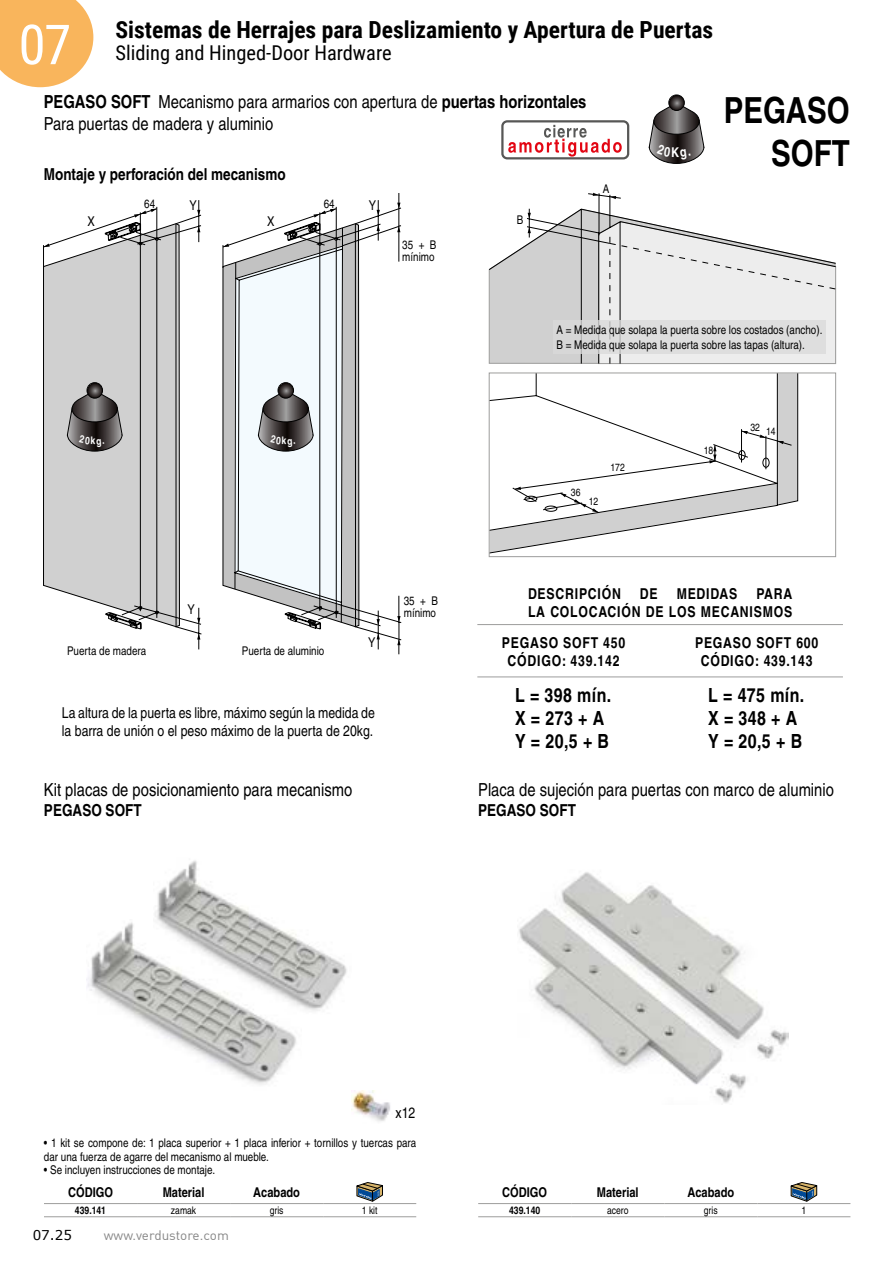
<style>
.page{position:relative;width:893px;height:1263px;background:#fff}
.page>*{position:absolute;margin:0;border:0;box-sizing:border-box;transform-origin:0 0}
.t1{font:55.2px "Roboto Condensed";color:#fff}
.t2{font:700 condensed 36px/43.2px "Helvetica";color:#000;text-align:right}
.t3{font:700 23.55px "Roboto Condensed";color:#000}
.t4{font:20.4px "Roboto Condensed";color:#000}
.t5{font:700 condensed 19.5px/23.4px "Helvetica";letter-spacing:.02em;color:#000}
.t6{font:condensed 18px/21.6px "Helvetica";color:#000}
.t7{font:700 condensed 16.5px "Helvetica";color:#000}
.t8{font:700 condensed 15px/18px "Helvetica";letter-spacing:.05em;color:#000;text-align:center}
.t9{font:condensed 15px/18px "Helvetica";color:#000}
.t10{font:700 condensed 13.5px "Helvetica";color:#000}
.t11{font:13.5px "DIN";color:#878787}
.t12{font:condensed 13.5px "Helvetica";color:#000}
.t13{font:13.5px "Verdana";color:#000}
.t14{font:700 condensed 13.5px "Helvetica";color:#fff}
.t15{font:condensed 12px/12px "Helvetica";color:#000}
.t16{font:condensed 10.5px "Helvetica";color:#000}
.t17{font:700 condensed 10.5px "Helvetica";color:#000}
.s1{font-weight:700}
</style>
<div class="page">
<svg style="left:0;top:0;width:93px;height:87px;background:#f9bd6e"></svg>
<svg style="left:488px;top:372px;width:310px;height:182px"></svg>
<div style="left:489px;top:373px;width:347px;height:184px;border:1px solid #9d9d9c"></div>
<svg style="left:512px;top:429px;width:280px;height:84px"></svg>
<svg style="left:488px;top:245px;width:38px;height:119px;background:#d1d1d1"></svg>
<svg style="left:526px;top:193px;width:310px;height:171px"></svg>
<div style="left:553px;top:320px;width:272px;height:33px;background:#dadada"></div>
<img style="left:86px;top:922px;width:210px;height:163px">
<img style="left:153px;top:860px;width:194px;height:156px">
<img style="left:352px;top:1090px;width:38px;height:32px">
<img style="left:519px;top:872px;width:269px;height:231px">
<hr style="left:477px;top:624px;width:366px;height:1px;background:#9d9d9c">
<hr style="left:477px;top:676px;width:366px;height:1px;background:#9d9d9c">
<hr style="left:44px;top:1203px;width:93px;height:1px;background:#9d9d9c">
<hr style="left:137px;top:1203px;width:93px;height:1px;background:#9d9d9c">
<hr style="left:230px;top:1203px;width:93px;height:1px;background:#9d9d9c">
<hr style="left:323px;top:1203px;width:93px;height:1px;background:#9d9d9c">
<hr style="left:44px;top:1216px;width:93px;height:1px;background:#9d9d9c">
<hr style="left:137px;top:1216px;width:93px;height:1px;background:#9d9d9c">
<hr style="left:230px;top:1216px;width:93px;height:1px;background:#9d9d9c">
<hr style="left:323px;top:1216px;width:93px;height:1px;background:#9d9d9c">
<svg style="left:357px;top:1182px;width:26px;height:19px"></svg>
<hr style="left:478px;top:1203px;width:93px;height:1px;background:#9d9d9c">
<hr style="left:571px;top:1203px;width:93px;height:1px;background:#9d9d9c">
<hr style="left:664px;top:1203px;width:93px;height:1px;background:#9d9d9c">
<hr style="left:757px;top:1203px;width:93px;height:1px;background:#9d9d9c">
<hr style="left:478px;top:1216px;width:93px;height:1px;background:#9d9d9c">
<hr style="left:571px;top:1216px;width:93px;height:1px;background:#9d9d9c">
<hr style="left:664px;top:1216px;width:93px;height:1px;background:#9d9d9c">
<hr style="left:757px;top:1216px;width:93px;height:1px;background:#9d9d9c">
<svg style="left:791px;top:1182px;width:26px;height:19px"></svg>
<div style="left:501px;top:120px;width:128px;height:39px;border:2px solid #575756;border-radius:5px"></div>
<svg style="left:508px;top:125px;width:114px;height:32px"></svg>
<svg style="left:669px;top:95px;width:15px;height:15px"></svg>
<div style="left:669px;top:95px;width:15px;height:16px;border:1px solid #000;border-radius:50%"></div>
<svg style="left:43px;top:200px;width:158px;height:449px"></svg>
<svg style="left:222px;top:193px;width:180px;height:461px"></svg>
<svg style="left:649px;top:103px;width:55px;height:61px"></svg>
<h1 class="t1" style="left:18px;top:6px;width:54px">07</h1>
<h3 class="t3" style="left:115px;top:13px;width:599px">Sistemas de Herrajes para Deslizamiento y Apertura de Puertas</h3>
<h3 class="t4" style="left:115px;top:39px;width:278px">Sliding and Hinged-Door Hardware</h3>
<h3 class="t6" style="left:44px;top:91px;width:544px"><span class="s1">PEGASO SOFT</span> Mecanismo para armarios con apertura de <span class="s1">puertas horizontales<br></span>Para puertas de madera y aluminio</h3>
<h3 class="t7" style="left:44px;top:164px;width:243px">Montaje y perforación del mecanismo</h3>
<p class="t15" style="left:144px;top:198px;width:12px">64</p>
<p class="t12" style="left:190px;top:197px;width:9px">Y</p>
<p class="t15" style="left:324px;top:198px;width:12px">64</p>
<p class="t12" style="left:369px;top:197px;width:9px">Y</p>
<p class="t12" style="left:88px;top:213px;width:9px">X</p>
<p class="t12" style="left:267px;top:213px;width:9px">X</p>
<p class="t15" style="left:517px;top:214px;width:8px">B</p>
<p class="t15" style="left:402px;top:239px;width:36px">35 + B mínimo</p>
<p class="t15" style="left:603px;top:183px;width:8px">A</p>
<p class="t14" style="left:671px;top:144px;width:9px">K</p>
<h2 class="t2" style="left:724px;top:88px;width:128px">PEGASO<br>SOFT</h2>
<p class="t15" style="left:556px;top:323px;width:267px;line-height:14.4px">A = Medida que solapa la puerta sobre los costados (ancho).<br>B = Medida que solapa la puerta sobre las tapas (altura).</p>
<p class="t12" style="left:187px;top:601px;width:9px">Y</p>
<p class="t15" style="left:67px;top:645px;width:81px">Puerta de madera</p>
<p class="t15" style="left:242px;top:645px;width:84px">Puerta de aluminio</p>
<p class="t12" style="left:368px;top:634px;width:9px">Y</p>
<p class="t9" style="left:62px;top:704px;width:315px">La altura de la puerta es libre, máximo según la medida de la barra de unión o el peso máximo de la puerta de 20kg.</p>
<h3 class="t6" style="left:44px;top:779px;width:310px">Kit placas de posicionamiento para mecanismo</h3>
<h3 class="t7" style="left:44px;top:800px;width:99px">PEGASO SOFT</h3>
<p class="t15" style="left:404px;top:595px;width:36px">35 + B mínimo</p>
<p class="t16" style="left:571px;top:486px;width:11px">36</p>
<p class="t16" style="left:589px;top:495px;width:11px">12</p>
<p class="t16" style="left:610px;top:461px;width:16px">172</p>
<p class="t16" style="left:704px;top:444px;width:11px">18</p>
<p class="t16" style="left:750px;top:421px;width:11px">32</p>
<p class="t16" style="left:766px;top:425px;width:11px">14</p>
<p class="t8" style="left:528px;top:584px;width:94px">DESCRIPCIÓN</p>
<p class="t8" style="left:640px;top:584px;width:19px">DE</p>
<p class="t8" style="left:677px;top:584px;width:62px">MEDIDAS</p>
<p class="t8" style="left:528px;top:584px;width:266px;text-align:right">PARA<br>LA COLOCACIÓN DE LOS MECANISMOS</p>
<p class="t8" style="left:502px;top:634px;width:125px">PEGASO SOFT 450<br>CÓDIGO: 439.142</p>
<p class="t8" style="left:695px;top:634px;width:125px">PEGASO SOFT 600<br>CÓDIGO: 439.143</p>
<h3 class="t5" style="left:515px;top:683px;width:98px">L = 398 mín.<br>X = 273 + A<br>Y = 20,5 + B</h3>
<h3 class="t5" style="left:708px;top:683px;width:98px">L = 475 mín.<br>X = 348 + A<br>Y = 20,5 + B</h3>
<h3 class="t6" style="left:478px;top:779px;width:357px">Placa de sujeción para puertas con marco de aluminio</h3>
<h3 class="t7" style="left:478px;top:800px;width:99px">PEGASO SOFT</h3>
<p class="t9" style="left:396px;top:1104px;width:21px">x12</p>
<p class="t15" style="left:44px;top:1136px;width:374px;line-height:13.5px">• 1 kit se compone de: 1 placa superior + 1 placa inferior + tornillos y tuercas para dar una fuerza de agarre del mecanismo al mueble.</p>
<p class="t15" style="left:44px;top:1164px;width:173px">• Se incluyen instrucciones de montaje.</p>
<p class="t10" style="left:68px;top:1184px;width:46px">CÓDIGO</p>
<p class="t10" style="left:163px;top:1184px;width:43px">Material</p>
<p class="t10" style="left:253px;top:1184px;width:48px">Acabado</p>
<p class="t17" style="left:75px;top:1204px;width:33px">439.141</p>
<p class="t16" style="left:171px;top:1204px;width:27px">zamak</p>
<p class="t16" style="left:270px;top:1204px;width:15px">gris</p>
<p class="t16" style="left:362px;top:1204px;width:17px">1 kit</p>
<p class="t13" style="left:33px;top:1226px;width:41px">07.25</p>
<p class="t11" style="left:104px;top:1226px;width:127px">www.verdustore.com</p>
<p class="t10" style="left:502px;top:1184px;width:46px">CÓDIGO</p>
<p class="t10" style="left:597px;top:1184px;width:43px">Material</p>
<p class="t10" style="left:687px;top:1184px;width:48px">Acabado</p>
<p class="t17" style="left:509px;top:1204px;width:33px">439.140</p>
<p class="t16" style="left:607px;top:1204px;width:23px">acero</p>
<p class="t16" style="left:704px;top:1204px;width:15px">gris</p>
<p class="t16" style="left:801px;top:1204px;width:6px">1</p>
</div>
